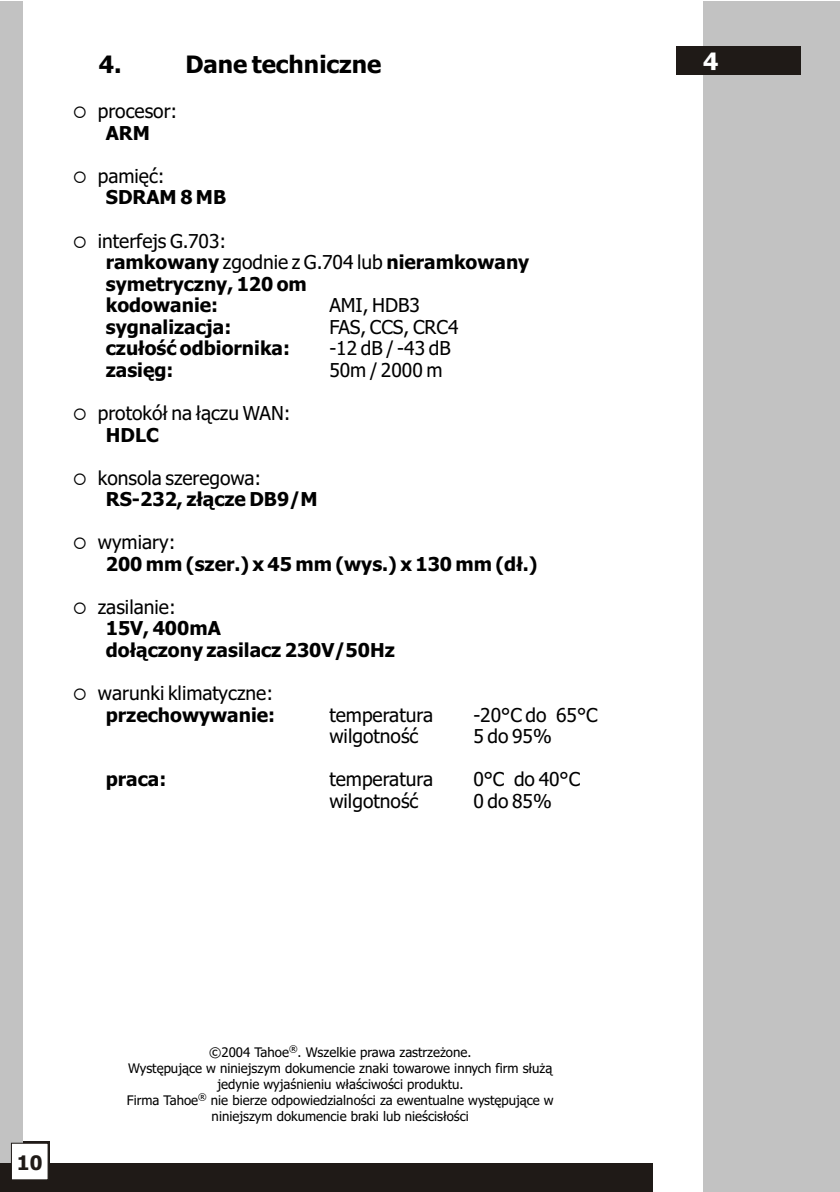
<style>
.page{position:relative;width:840px;height:1192px;background:#fff}
.page>*{position:absolute;margin:0;border:0;box-sizing:border-box;transform-origin:0 0}
.t1{font:700 24px "Tahoma";color:#000}
.t2{font:700 24px "Tahoma";color:#fff}
.t3{font:700 20px "Tahoma";color:#1f1a17}
.t4{font:700 19.2px/21.6px "Tahoma";color:#000}
.t5{font:19.2px/21.6px "Tahoma";color:#000;text-align:center}
.t6{font:13.2px/16px "Tahoma";color:#000;text-align:center}
.t7{font:9.2px "Tahoma";color:#000}
.s1{font-weight:700}
.s2{font-weight:400}
</style>
<div class="page">
<div style="left:4px;top:1141px;width:46px;height:47px;background:#1f1a17"></div>
<div style="left:703px;top:1px;width:137px;height:1191px;background:#c2c2c2"></div>
<div style="left:0;top:1px;width:23px;height:1191px;background:#c2c2c2"></div>
<div style="left:0;top:1164px;width:653px;height:28px;background:#1f1a17"></div>
<div style="left:11px;top:1143px;width:37px;height:37px;background:#fff;border:1px solid #1f1a17"></div>
<div style="left:676px;top:47px;width:124px;height:28px;background:#1f1a17"></div>
<p class="t1" style="left:99px;top:54px;width:24px">4.</p>
<p class="t1" style="left:185px;top:54px;width:198px">Dane techniczne</p>
<p class="t5" style="left:73px;top:102px;width:106px">○ procesor:<br><span class="s1">ARM</span></p>
<p class="t4" style="left:106px;top:167px;width:122px;text-indent:-33px">○ <span class="s2">pamiêæ:<br></span>SDRAM 8 MB</p>
<p class="t4" style="left:106px;top:231px;width:425px;text-indent:-33px">○ <span class="s2">interfejs G.703:<br></span>ramkowany <span class="s2">zgodnie z G.704 lub</span> nieramkowany symetryczny, 120 om<br>kodowanie:</p>
<p class="t5" style="left:329px;top:296px;width:92px">AMI, HDB3</p>
<p class="t4" style="left:106px;top:318px;width:127px">sygnalizacja:</p>
<p class="t5" style="left:329px;top:318px;width:131px">FAS, CCS, CRC4</p>
<p class="t4" style="left:106px;top:339px;width:186px">czu³oœæ odbiornika:</p>
<p class="t5" style="left:329px;top:339px;width:123px">-12 dB / -43 dB</p>
<p class="t4" style="left:106px;top:361px;width:69px">zasiêg:</p>
<p class="t5" style="left:329px;top:361px;width:115px">50m / 2000 m</p>
<p class="t5" style="left:106px;top:404px;width:186px;text-align:left;text-indent:-33px">○ protokó³ na ³¹czu WAN:<br><span class="s1">HDLC</span></p>
<p class="t4" style="left:106px;top:468px;width:213px;text-indent:-33px">○ <span class="s2">konsola szeregowa:<br></span>RS-232, z³¹cze DB9/M</p>
<p class="t4" style="left:106px;top:533px;width:433px;text-indent:-33px">○ <span class="s2">wymiary:<br></span>200 mm (szer.) x 45 mm (wys.) x 130 mm (d³.)</p>
<p class="t4" style="left:106px;top:598px;width:290px;text-indent:-33px">○ <span class="s2">zasilanie:<br></span>15V, 400mA<br>do³¹czony zasilacz 230V/50Hz</p>
<p class="t5" style="left:73px;top:684px;width:204px;text-align:right">○ warunki klimatyczne: <span class="s1">przechowywanie:</span></p>
<p class="t5" style="left:329px;top:706px;width:105px">temperatura</p>
<p class="t5" style="left:473px;top:706px;width:126px">-20°C do 65°C</p>
<p class="t5" style="left:329px;top:727px;width:91px">wilgotnoœæ</p>
<p class="t5" style="left:473px;top:727px;width:80px">5 do 95%</p>
<p class="t4" style="left:106px;top:770px;width:62px">praca:</p>
<p class="t5" style="left:329px;top:770px;width:105px">temperatura</p>
<p class="t5" style="left:473px;top:770px;width:108px">0°C do 40°C</p>
<p class="t5" style="left:329px;top:792px;width:91px">wilgotnoœæ</p>
<p class="t5" style="left:473px;top:792px;width:80px">0 do 85%</p>
<p class="t3" style="left:17px;top:1155px;width:27px">10</p>
<p class="t7" style="left:289px;top:1045px;width:10px">®</p>
<p class="t6" style="left:128px;top:1061px;width:426px">Wystêpuj¹ce w niniejszym dokumencie znaki towarowe innych firm s³u¿¹ jedynie wyjaœnieniu w³aœciwoœci produktu.</p>
<p class="t7" style="left:198px;top:1093px;width:10px">®</p>
<p class="t6" style="left:209px;top:1045px;width:264px">©2004 Tahoe . Wszelkie prawa zastrze¿one.</p>
<p class="t6" style="left:127px;top:1093px;width:428px">Firma Tahoe nie bierze odpowiedzialnoœci za ewentualne wystêpuj¹ce w niniejszym dokumencie braki lub nieœcis³oœci</p>
<p class="t2" style="left:703px;top:51px;width:17px">4</p>
</div>
